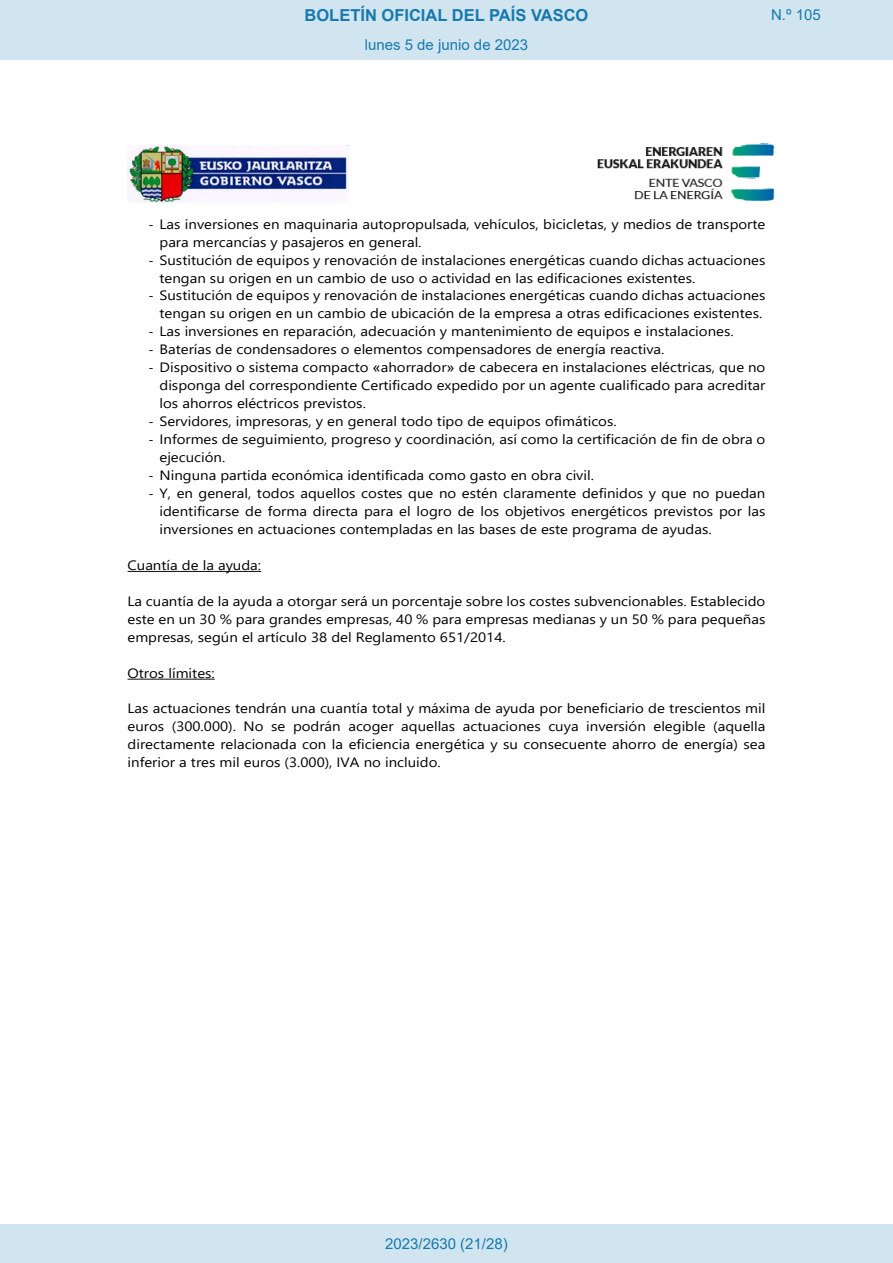
<style>
.page{position:relative;width:893px;height:1263px;background:#fff}
.page>*{position:absolute;margin:0;border:0;box-sizing:border-box;transform-origin:0 0}
.t1{font:700 16.5px "Arial";color:#1879ad}
.Paginacion_Centro{font:15px "Arial";color:#1879ad}
.t2{font:13.5px/18px "Segoe UI";color:#000;text-align:justify;scale:1.11 1}
.s1{font-family:"Calibri"}
.s2{font-family:"Arial"}
</style>
<div class="page">
<img style="left:128px;top:146px;width:221px;height:56px">
<img style="left:598px;top:144px;width:176px;height:58px">
<hr style="left:128px;top:571px;width:133px;height:1px;background:#000">
<hr style="left:128px;top:679px;width:87px;height:1px;background:#000">
<div style="left:0;top:0;width:893px;height:60px;background:#d0e5f0"></div>
<div style="left:0;top:1225px;width:893px;height:38px;background:#d0e5f0"></div>
<p class="t1" style="left:305px;top:3px;width:285px">BOLETÍN OFICIAL DEL PAÍS VASCO</p>
<p class="Paginacion_Centro" style="left:771px;top:5px;width:51px">N.º 105</p>
<p class="Paginacion_Centro" style="left:365px;top:35px;width:165px">lunes 5 de junio de 2023</p>
<p class="t2" style="left:160px;top:214px;width:547px;text-indent:-11px"><span class="s1">-</span> Las inversiones en maquinaria autopropulsada, vehículos, bicicletas, y medios de transporte para mercancías y pasajeros en general.</p>
<p class="t2" style="left:160px;top:250px;width:547px;text-indent:-11px"><span class="s1">-</span> Sustitución de equipos y renovación de instalaciones energéticas cuando dichas actuaciones tengan su origen en un cambio de uso o actividad en las edificaciones existentes.</p>
<p class="t2" style="left:149px;top:285px;width:557px;text-align:center"><span class="s1">-</span> Sustitución de equipos y renovación de instalaciones energéticas cuando dichas actuaciones tengan su origen en un cambio de ubicación de la empresa a otras edificaciones existentes.</p>
<p class="t2" style="left:149px;top:321px;width:528px"><span class="s1">-</span> Las inversiones en reparación, adecuación y mantenimiento de equipos e instalaciones.</p>
<p class="t2" style="left:149px;top:339px;width:466px"><span class="s1">-</span> Baterías de condensadores o elementos compensadores de energía reactiva.</p>
<p class="t2" style="left:160px;top:357px;width:547px;text-indent:-11px"><span class="s1">-</span> Dispositivo o sistema compacto <span class="s2">«</span>ahorrador<span class="s2">»</span> de cabecera en instalaciones eléctricas, que no disponga del correspondiente Certificado expedido por un agente cualificado para acreditar los ahorros eléctricos previstos.</p>
<p class="t2" style="left:149px;top:411px;width:423px"><span class="s1">-</span> Servidores, impresoras, y en general todo tipo de equipos ofimáticos.</p>
<p class="t2" style="left:160px;top:429px;width:547px;text-indent:-11px"><span class="s1">-</span> Informes de seguimiento, progreso y coordinación, así como la certificación de fin de obra o ejecución.</p>
<p class="t2" style="left:149px;top:465px;width:402px"><span class="s1">-</span> Ninguna partida económica identificada como gasto en obra civil.</p>
<p class="t2" style="left:160px;top:483px;width:547px;text-indent:-11px"><span class="s1">-</span> Y, en general, todos aquellos costes que no estén claramente definidos y que no puedan identificarse de forma directa para el logro de los objetivos energéticos previstos por las inversiones en actuaciones contempladas en las bases de este programa de ayudas.</p>
<p class="t2" style="left:128px;top:555px;width:122px">Cuantía de la ayuda:</p>
<p class="t2" style="left:128px;top:591px;width:576px">La cuantía de la ayuda a otorgar será un porcentaje sobre los costes subvencionables. Establecido este en un 30 % para grandes empresas, 40 % para empresas medianas y un 50 % para pequeñas empresas, según el artículo 38 del Reglamento 651/2014.</p>
<p class="t2" style="left:128px;top:663px;width:80px">Otros límites:</p>
<p class="t2" style="left:128px;top:698px;width:576px">Las actuaciones tendrán una cuantía total y máxima de ayuda por beneficiario de trescientos mil euros (300.000). No se podrán acoger aquellas actuaciones cuya inversión elegible (aquella directamente relacionada con la eficiencia energética y su consecuente ahorro de energía) sea inferior a tres mil euros (3.000), IVA no incluido.</p>
<p class="Paginacion_Centro" style="left:385px;top:1234px;width:124px">2023/2630 (21/28)</p>
</div>
